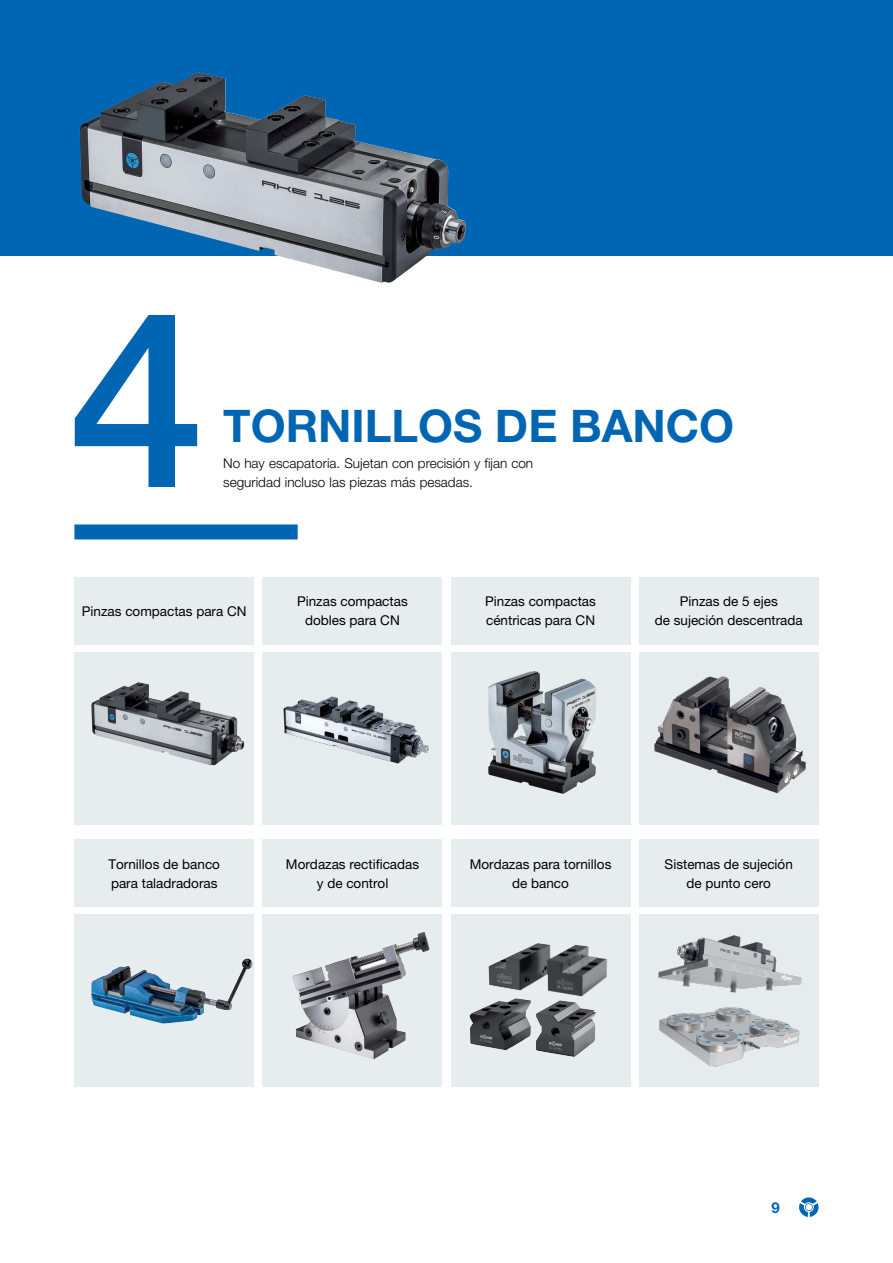
<style>
.page{position:relative;width:893px;height:1263px;background:#fff}
.page>*{position:absolute;margin:0;border:0;box-sizing:border-box;transform-origin:0 0}
.t1{font:500 245.7px "Helvetica Neue LT Pro";color:#0066b3}
.t2{font:700 45px "Helvetica Neue LT Pro";color:#0066b3}
.t3{font:700 15px "Helvetica Neue LT Pro";color:#0066b3}
.t4{font:13.5px/18.9px "Helvetica Neue LT Pro";color:#000;text-align:center}
.t5{font:300 13.5px/18.9px "Helvetica Neue LT Pro";color:#000}
</style>
<div class="page">
<svg style="left:799px;top:1197px;width:20px;height:20px"></svg>
<div style="left:74px;top:652px;width:180px;height:172px;background:#e7ecef"></div>
<div style="left:263px;top:652px;width:179px;height:172px;background:#e7ecef"></div>
<div style="left:451px;top:652px;width:179px;height:172px;background:#e7ecef"></div>
<div style="left:639px;top:652px;width:180px;height:172px;background:#e7ecef"></div>
<div style="left:74px;top:914px;width:180px;height:173px;background:#e7ecef"></div>
<div style="left:263px;top:914px;width:179px;height:173px;background:#e7ecef"></div>
<div style="left:451px;top:914px;width:179px;height:173px;background:#e7ecef"></div>
<div style="left:639px;top:914px;width:180px;height:173px;background:#e7ecef"></div>
<div style="left:74px;top:577px;width:180px;height:67px;background:#e7ecef"></div>
<div style="left:263px;top:577px;width:179px;height:67px;background:#e7ecef"></div>
<div style="left:451px;top:577px;width:179px;height:67px;background:#e7ecef"></div>
<div style="left:639px;top:577px;width:180px;height:67px;background:#e7ecef"></div>
<div style="left:74px;top:839px;width:180px;height:68px;background:#e7ecef"></div>
<div style="left:263px;top:839px;width:179px;height:68px;background:#e7ecef"></div>
<div style="left:451px;top:839px;width:179px;height:68px;background:#e7ecef"></div>
<div style="left:639px;top:839px;width:180px;height:68px;background:#e7ecef"></div>
<div style="left:0;top:0;width:893px;height:255px;background:#0066b3"></div>
<img style="left:91px;top:682px;width:154px;height:84px">
<img style="left:283px;top:696px;width:146px;height:68px">
<img style="left:91px;top:958px;width:162px;height:65px">
<img style="left:292px;top:932px;width:137px;height:127px">
<img style="left:658px;top:935px;width:144px;height:132px">
<img style="left:470px;top:998px;width:126px;height:59px">
<img style="left:489px;top:943px;width:119px;height:54px">
<img style="left:488px;top:671px;width:108px;height:123px">
<img style="left:654px;top:676px;width:152px;height:118px">
<div style="left:74px;top:524px;width:224px;height:15px;background:#0066b3"></div>
<img style="left:80px;top:73px;width:387px;height:210px">
<h1 class="t1" style="left:69px;top:253px;width:138px">4</h1>
<h2 class="t2" style="left:223px;top:398px;width:512px">TORNILLOS DE BANCO</h2>
<p class="t5" style="left:223px;top:453px;width:311px">No hay escapatoria. Sujetan con precisión y fijan con seguridad incluso las piezas más pesadas.</p>
<p class="t4" style="left:82px;top:601px;width:166px">Pinzas compactas para CN</p>
<p class="t4" style="left:297px;top:591px;width:112px">Pinzas compactas dobles para CN</p>
<p class="t4" style="left:485px;top:591px;width:112px;text-align:left">Pinzas compactas céntricas para CN</p>
<p class="t4" style="left:655px;top:591px;width:150px">Pinzas de 5 ejes<br>de sujeción descentrada</p>
<p class="t4" style="left:108px;top:854px;width:113px;text-align:left">Tornillos de banco para taladradoras</p>
<p class="t4" style="left:286px;top:854px;width:135px">Mordazas rectificadas y de control</p>
<p class="t4" style="left:470px;top:854px;width:143px">Mordazas para tornillos de banco</p>
<p class="t4" style="left:665px;top:854px;width:130px">Sistemas de sujeción de punto cero</p>
<p class="t3" style="left:771px;top:1198px;width:10px">9</p>
</div>
